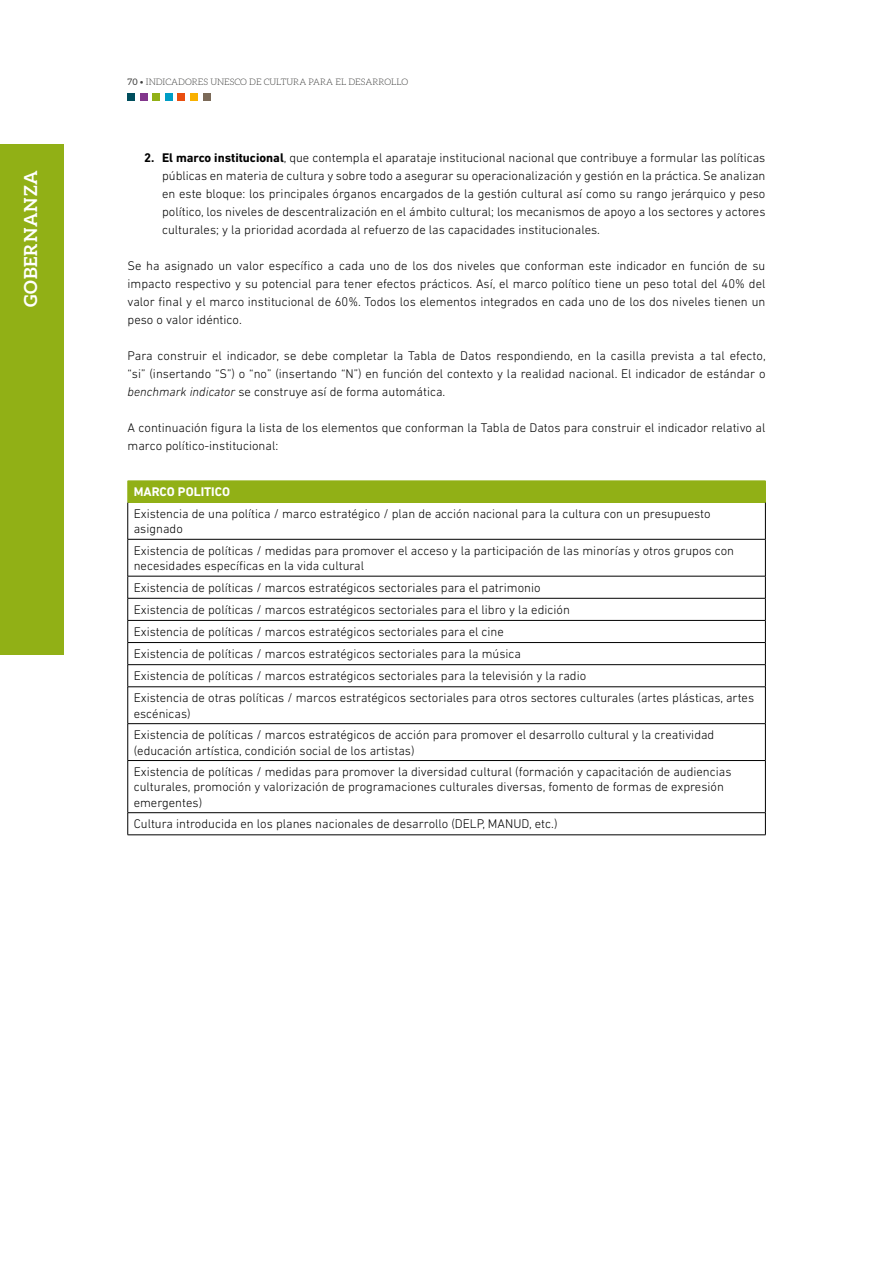
<style>
.page{position:relative;width:893px;height:1263px;background:#fff}
.page>*{position:absolute;margin:0;border:0;box-sizing:border-box;transform-origin:0 0}
.t1{font:700 18px "Aleo";letter-spacing:.05em;color:#fff}
.t2{font:300 12.75px/18px "DIN Next LT Pro";color:#000}
.t3{font:700 12.75px "DIN Next LT Pro";color:#fff}
.t4{font:300 9px "Aleo";color:#3c3c3b}
.s1{font-weight:400}
.s2{font-weight:700}
.s3{font-style:italic}
</style>
<div class="page">
<div style="left:128px;top:94px;width:7px;height:7px;background:#004e5d"></div>
<div style="left:140px;top:94px;width:7px;height:7px;background:#82368c"></div>
<div style="left:153px;top:94px;width:7px;height:7px;background:#91b016"></div>
<div style="left:165px;top:94px;width:8px;height:7px;background:#009dc5"></div>
<div style="left:178px;top:94px;width:7px;height:7px;background:#e94e0f"></div>
<div style="left:190px;top:94px;width:8px;height:7px;background:#f9b100"></div>
<div style="left:203px;top:94px;width:7px;height:7px;background:#7b6a58"></div>
<div style="left:0;top:145px;width:64px;height:510px;background:#91b016"></div>
<div style="left:128px;top:481px;width:637px;height:21px;background:#91b016"></div>
<hr style="left:127px;top:502px;width:1px;height:37px;background:#000">
<hr style="left:765px;top:502px;width:1px;height:37px;background:#000">
<hr style="left:128px;top:539px;width:638px;height:1px;background:#000">
<hr style="left:127px;top:539px;width:1px;height:37px;background:#000">
<hr style="left:765px;top:539px;width:1px;height:37px;background:#000">
<hr style="left:128px;top:576px;width:638px;height:1px;background:#000">
<hr style="left:128px;top:598px;width:638px;height:1px;background:#000">
<hr style="left:128px;top:620px;width:638px;height:1px;background:#000">
<hr style="left:128px;top:642px;width:638px;height:1px;background:#000">
<hr style="left:128px;top:664px;width:638px;height:1px;background:#000">
<svg style="left:127px;top:576px;width:1px;height:111px"></svg>
<svg style="left:765px;top:576px;width:1px;height:110px"></svg>
<hr style="left:128px;top:686px;width:638px;height:1px;background:#000">
<hr style="left:127px;top:687px;width:1px;height:36px;background:#000">
<hr style="left:765px;top:687px;width:1px;height:36px;background:#000">
<hr style="left:128px;top:723px;width:638px;height:1px;background:#000">
<hr style="left:127px;top:724px;width:1px;height:36px;background:#000">
<hr style="left:765px;top:724px;width:1px;height:36px;background:#000">
<hr style="left:128px;top:760px;width:638px;height:1px;background:#000">
<hr style="left:127px;top:761px;width:1px;height:51px;background:#000">
<hr style="left:765px;top:761px;width:1px;height:51px;background:#000">
<hr style="left:128px;top:812px;width:638px;height:1px;background:#000">
<svg style="left:127px;top:813px;width:1px;height:22px"></svg>
<svg style="left:765px;top:813px;width:1px;height:21px"></svg>
<svg style="left:127px;top:481px;width:1px;height:21px"></svg>
<svg style="left:765px;top:481px;width:1px;height:21px"></svg>
<hr style="left:128px;top:834px;width:638px;height:1px;background:#000">
<h1 class="t1" style="left:20px;top:307px;width:139px;rotate:-90deg">GOBERNANZA</h1>
<p class="t4" style="left:128px;top:77px;width:282px"><span class="s1">70</span> • INDICADORES UNESCO DE CULTURA PARA EL DESARROLLO</p>
<p class="t2" style="left:162px;top:149px;width:605px;text-align:justify;text-indent:-18px"><span class="s2">2. El marco institucional</span>, que contempla el aparataje institucional nacional que contribuye a formular las políticas públicas en materia de cultura y sobre todo a asegurar su operacionalización y gestión en la práctica. Se analizan en este bloque: los principales órganos encargados de la gestión cultural así como su rango jerárquico y peso político, los niveles de descentralización en el ámbito cultural; los mecanismos de apoyo a los sectores y actores culturales; y la prioridad acordada al refuerzo de las capacidades institucionales.</p>
<p class="t2" style="left:128px;top:257px;width:639px;text-align:justify">Se ha asignado un valor específico a cada uno de los dos niveles que conforman este indicador en función de su impacto respectivo y su potencial para tener efectos prácticos. Así, el marco político tiene un peso total del 40% del valor final y el marco institucional de 60%. Todos los elementos integrados en cada uno de los dos niveles tienen un peso o valor idéntico.</p>
<p class="t2" style="left:128px;top:347px;width:640px;text-align:justify">Para construir el indicador, se debe completar la Tabla de Datos respondiendo, en la casilla prevista a tal efecto, “si” (insertando “S”) o “no” (insertando “N”) en función del contexto y la realidad nacional. El indicador de estándar o <span class="s3">benchmark indicator</span> se construye así de forma automática.</p>
<p class="t2" style="left:128px;top:419px;width:639px">A continuación figura la lista de los elementos que conforman la Tabla de Datos para construir el indicador relativo al marco político-institucional:</p>
<p class="t3" style="left:134px;top:485px;width:98px">MARCO POLITICO</p>
<p class="t2" style="left:134px;top:506px;width:578px;line-height:15.3px">Existencia de una política / marco estratégico / plan de acción nacional para la cultura con un presupuesto asignado</p>
<p class="t2" style="left:134px;top:543px;width:602px;line-height:15.3px">Existencia de políticas / medidas para promover el acceso y la participación de las minorías y otros grupos con necesidades específicas en la vida cultural</p>
<p class="t2" style="left:134px;top:576px;width:622px;line-height:22px">Existencia de políticas / marcos estratégicos sectoriales para el patrimonio<br>Existencia de políticas / marcos estratégicos sectoriales para el libro y la edición<br>Existencia de políticas / marcos estratégicos sectoriales para el cine<br>Existencia de políticas / marcos estratégicos sectoriales para la música<br>Existencia de políticas / marcos estratégicos sectoriales para la televisión y la radio<br>Existencia de otras políticas / marcos estratégicos sectoriales para otros sectores culturales (artes plásticas, artes</p>
<p class="t2" style="left:134px;top:702px;width:582px;line-height:21.6px">escénicas)<br>Existencia de políticas / marcos estratégicos de acción para promover el desarrollo cultural y la creatividad</p>
<p class="t2" style="left:134px;top:739px;width:599px;line-height:21.6px">(educación artística, condición social de los artistas)<br>Existencia de políticas / medidas para promover la diversidad cultural (formación y capacitación de audiencias</p>
<p class="t2" style="left:134px;top:779px;width:592px;line-height:15.3px">culturales, promoción y valorización de programaciones culturales diversas, fomento de formas de expresión emergentes)</p>
<p class="t2" style="left:134px;top:815px;width:425px">Cultura introducida en los planes nacionales de desarrollo (DELP, MANUD, etc.)</p>
</div>
